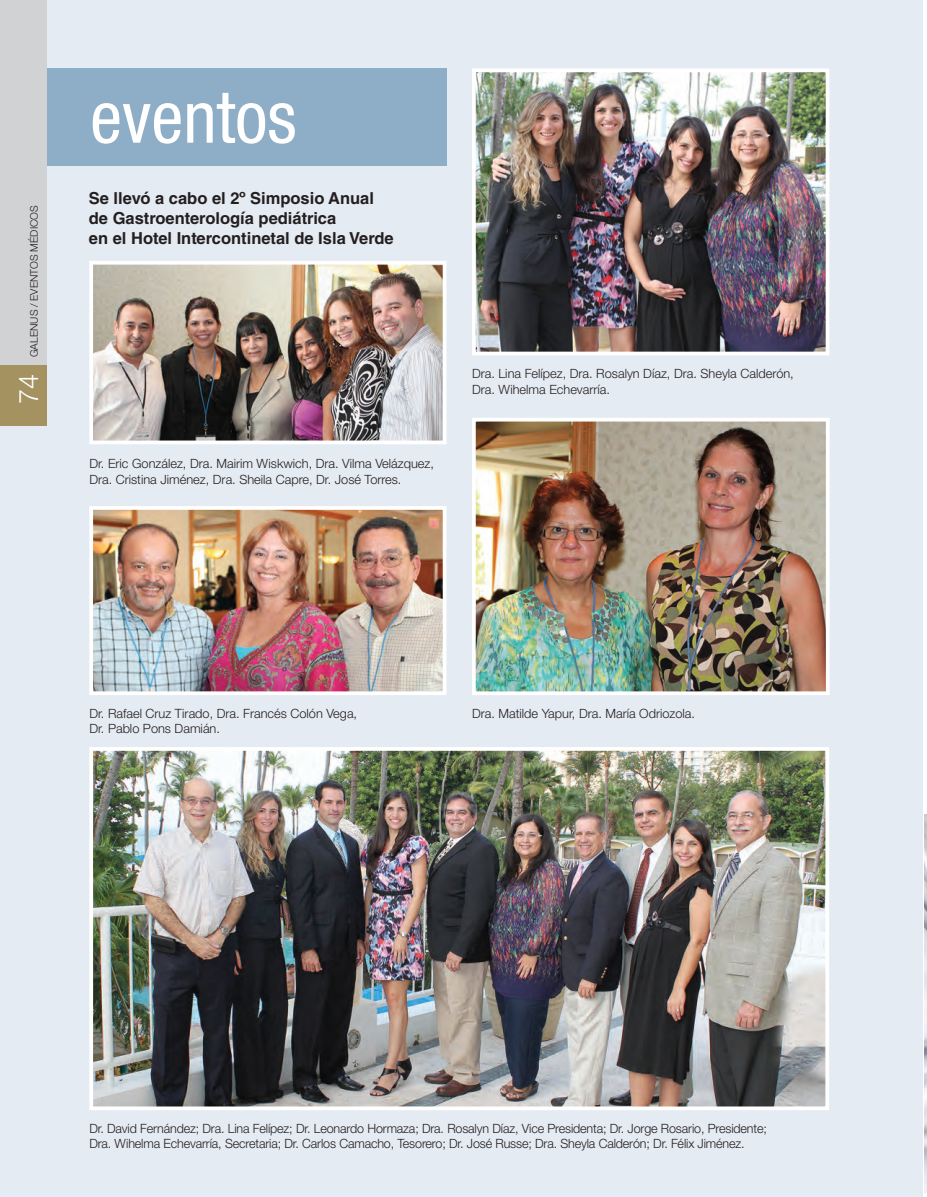
<style>
.page{position:relative;width:927px;height:1197px;background:#fff}
.page>*{position:absolute;margin:0;border:0;box-sizing:border-box;transform-origin:0 0}
.t1{font:condensed 72px "Helvetica Neue";color:#fff}
.t2{font:300 27px "Helvetica Neue";color:#fff}
.t3{font:700 16.5px/20px "Helvetica LT Std";color:#231f20}
.t4{font:300 12.75px/15.3px "Helvetica Neue";color:#231f20}
.t5{font:300 10.5px "Helvetica Neue";color:#231f20}
</style>
<div class="page">
<div style="left:0;top:0;width:922px;height:1197px;background:#e5ebf2"></div>
<img style="left:477px;top:423px;width:347px;height:267px">
<div style="left:472px;top:418px;width:357px;height:277px;border:4px solid #fff"></div>
<img style="left:94px;top:752px;width:730px;height:353px">
<div style="left:89px;top:747px;width:740px;height:363px;border:4px solid #fff"></div>
<div style="left:0;top:69px;width:446px;height:97px;background:#8eadc6"></div>
<img style="left:477px;top:74px;width:347px;height:276px">
<div style="left:472px;top:69px;width:357px;height:286px;border:4px solid #fff"></div>
<img style="left:94px;top:511px;width:347px;height:179px">
<div style="left:89px;top:506px;width:357px;height:189px;border:4px solid #fff"></div>
<img style="left:94px;top:266px;width:347px;height:173px">
<div style="left:89px;top:261px;width:357px;height:183px;border:4px solid #fff"></div>
<img style="left:924px;top:814px;width:3px;height:378px">
<div style="left:0;top:0;width:47px;height:417px;background:#d1d2d4"></div>
<div style="left:0;top:366px;width:47px;height:60px;background:#a49261"></div>
<p class="t5" style="left:28px;top:357px;width:154px;rotate:-90deg">GALENUS / EVENTOS MÉDICOS</p>
<h2 class="t2" style="left:12px;top:404px;width:32px;rotate:-90deg">74</h2>
<h1 class="t1" style="left:90px;top:76px;width:208px">eventos</h1>
<p class="t3" style="left:89px;top:188px;width:306px">Se llevó a cabo el 2º Simposio Anual de Gastroenterología pediátrica<br>en el Hotel Intercontinetal de Isla Verde</p>
<p class="t4" style="left:89px;top:456px;width:346px">Dr. Eric González, Dra. Mairim Wiskwich, Dra. Vilma Velázquez,<br>Dra. Cristina Jiménez, Dra. Sheila Capre, Dr. José Torres.</p>
<p class="t4" style="left:472px;top:366px;width:323px">Dra. Lina Felípez, Dra. Rosalyn Díaz, Dra. Sheyla Calderón,<br>Dra. Wihelma Echevarría.</p>
<p class="t4" style="left:89px;top:705px;width:269px">Dr. Rafael Cruz Tirado, Dra. Francés Colón Vega,<br>Dr. Pablo Pons Damián.</p>
<p class="t4" style="left:472px;top:705px;width:224px">Dra. Matilde Yapur, Dra. María Odriozola.</p>
<p class="t4" style="left:89px;top:1120px;width:679px">Dr. David Fernández; Dra. Lina Felípez; Dr. Leonardo Hormaza; Dra. Rosalyn Díaz, Vice Presidenta; Dr. Jorge Rosario, Presidente;<br>Dra. Wihelma Echevarría, Secretaria; Dr. Carlos Camacho, Tesorero; Dr. José Russe; Dra. Sheyla Calderón; Dr. Félix Jiménez.</p>
</div>
